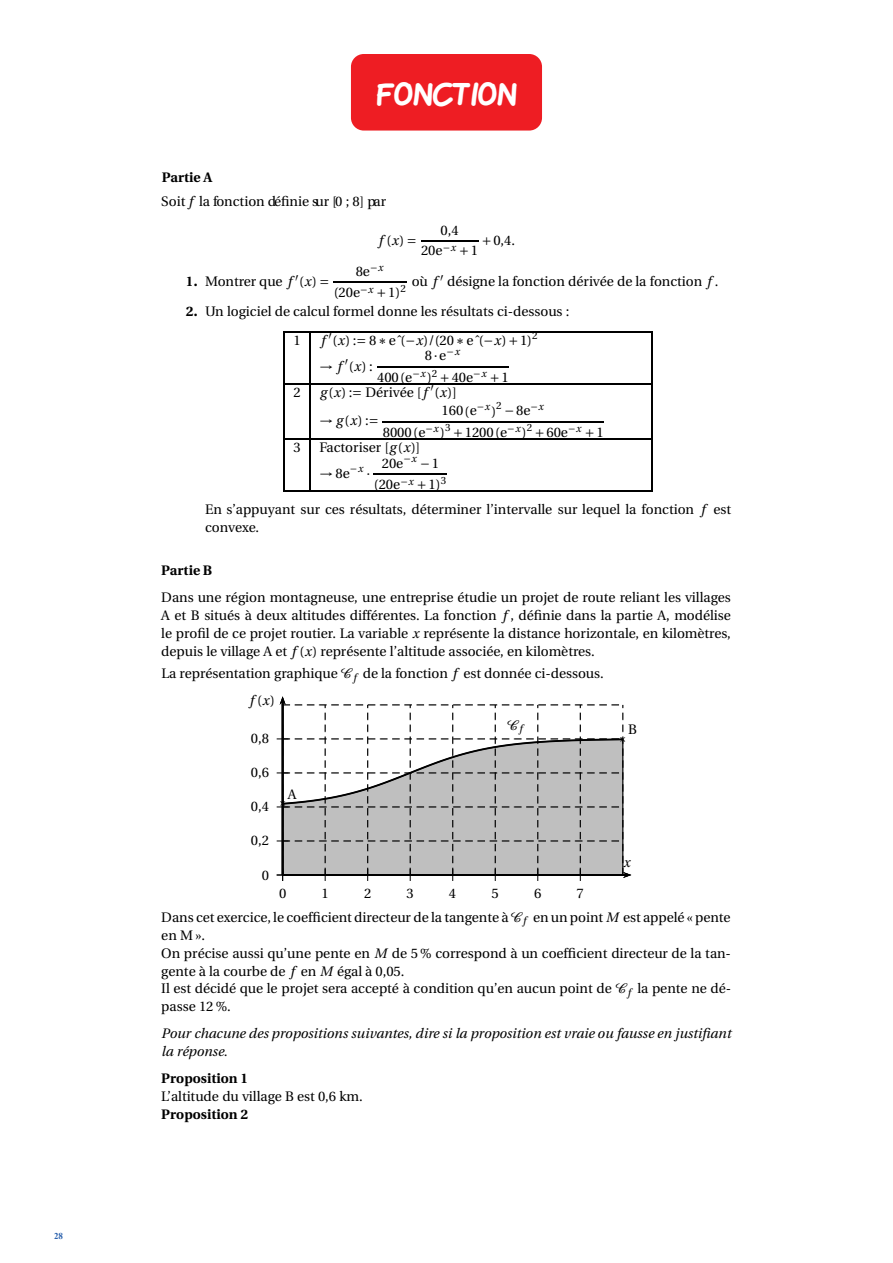
<style>
.page{position:relative;width:893px;height:1263px;background:#fff}
.page>*{position:absolute;margin:0;border:0;box-sizing:border-box;transform-origin:0 0}
.t1{font:800 30px "Gel Pen";color:#fff}
.t2{font:13.8px/18px "Utopia";letter-spacing:-.005em;color:#000}
.t3{font:italic 13.8px/17.9px "Utopia";color:#000}
.t4{font:13.8px "Fourier Math Cal";color:#000}
.t5{font:700 9px "Times New Roman";color:#2c62ad}
.s1{font-weight:700}
.s2{font-style:italic}
.s3{font-style:normal}
.s4{font-family:"Fourier Math Cal"}
</style>
<div class="page">
<div style="left:351px;top:54px;width:191px;height:77px;background:#ee1d23;border-radius:13px"></div>
<img style="left:421px;top:240px;width:57px;height:1px">
<img style="left:334px;top:282px;width:73px;height:1px">
<img style="left:284px;top:331px;width:368px;height:1px">
<svg style="left:284px;top:332px;width:1px;height:18px"></svg>
<svg style="left:310px;top:332px;width:1px;height:18px"></svg>
<svg style="left:652px;top:332px;width:1px;height:18px"></svg>
<img style="left:284px;top:350px;width:1px;height:34px">
<img style="left:310px;top:350px;width:1px;height:34px">
<img style="left:377px;top:366px;width:132px;height:1px">
<img style="left:652px;top:350px;width:1px;height:34px">
<img style="left:285px;top:384px;width:367px;height:1px">
<svg style="left:284px;top:384px;width:1px;height:18px"></svg>
<svg style="left:310px;top:384px;width:1px;height:18px"></svg>
<svg style="left:652px;top:384px;width:1px;height:18px"></svg>
<img style="left:284px;top:402px;width:1px;height:36px">
<img style="left:310px;top:402px;width:1px;height:36px">
<img style="left:383px;top:421px;width:221px;height:1px">
<img style="left:652px;top:402px;width:1px;height:37px">
<img style="left:284px;top:438px;width:368px;height:1px">
<svg style="left:284px;top:439px;width:1px;height:18px"></svg>
<svg style="left:310px;top:439px;width:1px;height:18px"></svg>
<svg style="left:652px;top:439px;width:1px;height:18px"></svg>
<img style="left:284px;top:457px;width:1px;height:34px">
<img style="left:310px;top:457px;width:1px;height:34px">
<img style="left:374px;top:473px;width:73px;height:1px">
<img style="left:652px;top:457px;width:1px;height:34px">
<img style="left:284px;top:491px;width:368px;height:1px">
<svg style="left:277px;top:696px;width:354px;height:185px"></svg>
<p class="t5" style="left:54px;top:1230px;width:10px">28</p>
<h1 class="t1" style="left:376px;top:71px;width:142px">FONCTION</h1>
<p class="t2" style="left:161px;top:166px;width:226px;line-height:23.7px"><span class="s1">Partie A<br></span>Soit <span class="s2">f</span> la fonction définie sur [0 ; 8] par</p>
<p class="t3" style="left:379px;top:232px;width:27px">f <span class="s3">(</span>x<span class="s3">)</span></p>
<p class="t2" style="left:421px;top:220px;width:59px;line-height:20.4px;text-align:center">0,4<br>20e−<sup>x</sup> 1</p>
<p class="t2" style="left:493px;top:231px;width:23px">0,4.</p>
<p class="t2" style="left:186px;top:273px;width:132px"><span class="s1">1.</span> Montrer que <span class="s2">f</span> (<span class="s2">x</span>)</p>
<p class="t2" style="left:334px;top:267px;width:386px;line-height:10.1px;text-indent:22px">8e−<sup>x<br></sup>(20e−<sub>x</sub> 1)<sub>2</sub> où <span class="s2">f</span> désigne la fonction dérivée de la fonction <span class="s2">f</span> .</p>
<p class="t2" style="left:293px;top:297px;width:278px;line-height:28.5px;text-indent:-107px"><span class="s1">2.</span> Un logiciel de calcul formel donne les résultats ci-dessous :<br>1</p>
<p class="t2" style="left:321px;top:331px;width:218px"><span class="s2">f</span> (<span class="s2">x</span>): 8∗eˆ(−<span class="s2">x</span>)/(20∗eˆ(−<span class="s2">x</span>) 1)<sup>2</sup></p>
<p class="t2" style="left:319px;top:357px;width:55px">→<span class="s2">f</span> (<span class="s2">x</span>):</p>
<p class="t2" style="left:377px;top:345px;width:133px;line-height:21.3px;text-align:center">8•e−<sup>x<br></sup>400(e−<sup>x</sup> )<sup>2</sup> 40e−<sup>x</sup> 1</p>
<p class="t2" style="left:293px;top:383px;width:9px">2</p>
<p class="t2" style="left:320px;top:383px;width:139px"><span class="s2">g</span>(<span class="s2">x</span>): Dérivée [<span class="s2">f</span> (<span class="s2">x</span>)]</p>
<p class="t2" style="left:319px;top:412px;width:51px">→<span class="s2">g</span>(<span class="s2">x</span>):</p>
<p class="t2" style="left:383px;top:400px;width:222px;line-height:21.3px;text-align:center">160(e−<sup>x</sup> )<sup>2</sup> −8e−<sup>x<br></sup>8000(e−<sup>x</sup> )<sup>3</sup> 1200(e−<sup>x</sup> )<sup>2</sup> 60e−<sup>x</sup> 1</p>
<p class="t2" style="left:293px;top:438px;width:9px">3</p>
<p class="t2" style="left:319px;top:438px;width:103px">Factoriser [<span class="s2">g</span> (<span class="s2">x</span>)]</p>
<p class="t2" style="left:319px;top:464px;width:52px">→ 8e−<sup>x</sup> •</p>
<p class="t2" style="left:374px;top:452px;width:74px;line-height:21.3px;text-align:center">20e−<sup>x</sup> −1 (20e−<sup>x</sup> 1)<sup>3</sup></p>
<p class="t2" style="left:205px;top:500px;width:528px">En s’appuyant sur ces résultats, déterminer l’intervalle sur lequel la fonction <span class="s2">f</span> est convexe.</p>
<p class="t2" style="left:161px;top:557px;width:571px;line-height:26.8px"><span class="s1">Partie B<br></span>Dans une région montagneuse, une entreprise étudie un projet de route reliant les villages</p>
<p class="t2" style="left:161px;top:606px;width:571px;text-align:justify">A et B situés à deux altitudes différentes. La fonction <span class="s2">f</span> , définie dans la partie A, modélise le profil de ce projet routier. La variable <span class="s2">x</span> représente la distance horizontale, en kilomètres, depuis le village A et <span class="s2">f</span> (<span class="s2">x</span>) représente l’altitude associée, en kilomètres.</p>
<p class="t2" style="left:161px;top:664px;width:444px">La représentation graphique <span class="s4">C</span><sub>f</sub> de la fonction <span class="s2">f</span> est donnée ci-dessous.</p>
<p class="t3" style="left:249px;top:692px;width:27px">f <span class="s3">(</span>x<span class="s3">)</span></p>
<p class="t2" style="left:251px;top:729px;width:20px">0,8</p>
<p class="t2" style="left:251px;top:763px;width:20px">0,6</p>
<p class="t2" style="left:251px;top:797px;width:20px">0,4</p>
<p class="t2" style="left:251px;top:831px;width:20px">0,2</p>
<p class="t2" style="left:262px;top:866px;width:9px">0</p>
<p class="t2" style="left:288px;top:785px;width:11px">A</p>
<p class="t4" style="left:507px;top:717px;width:17px">C<sub>f</sub></p>
<p class="t2" style="left:628px;top:721px;width:10px">B</p>
<p class="t3" style="left:623px;top:855px;width:9px">x</p>
<p class="t2" style="left:279px;top:884px;width:9px">0</p>
<p class="t2" style="left:321px;top:884px;width:9px">1</p>
<p class="t2" style="left:364px;top:884px;width:9px">2</p>
<p class="t2" style="left:406px;top:884px;width:9px">3</p>
<p class="t2" style="left:449px;top:884px;width:9px">4</p>
<p class="t2" style="left:491px;top:884px;width:9px">5</p>
<p class="t2" style="left:534px;top:884px;width:9px">6</p>
<p class="t2" style="left:577px;top:884px;width:9px">7</p>
<p class="t2" style="left:161px;top:908px;width:571px">Dans cet exercice, le coefficient directeur de la tangente à <span class="s4">C</span><sub>f</sub> en un point <span class="s2">M</span> est appelé « pente en M».<br>On précise aussi qu’une pente en <span class="s2">M</span> de 5 % correspond à un coefficient directeur de la tan&shy;gente à la courbe de <span class="s2">f</span> en <span class="s2">M</span> égal à 0,05.<br>Il est décidé que le projet sera accepté à condition qu’en aucun point de <span class="s4">C</span><sub>f</sub> la pente ne dé&shy;passe 12 %.</p>
<p class="t3" style="left:161px;top:1026px;width:571px">Pour chacune des propositions suivantes, dire si la proposition est vraie ou fausse en justifiant la réponse.</p>
<p class="t2" style="left:161px;top:1069px;width:203px"><span class="s1">Proposition 1<br></span>L’altitude du village B est 0,6 km.<br><span class="s1">Proposition 2</span></p>
</div>
